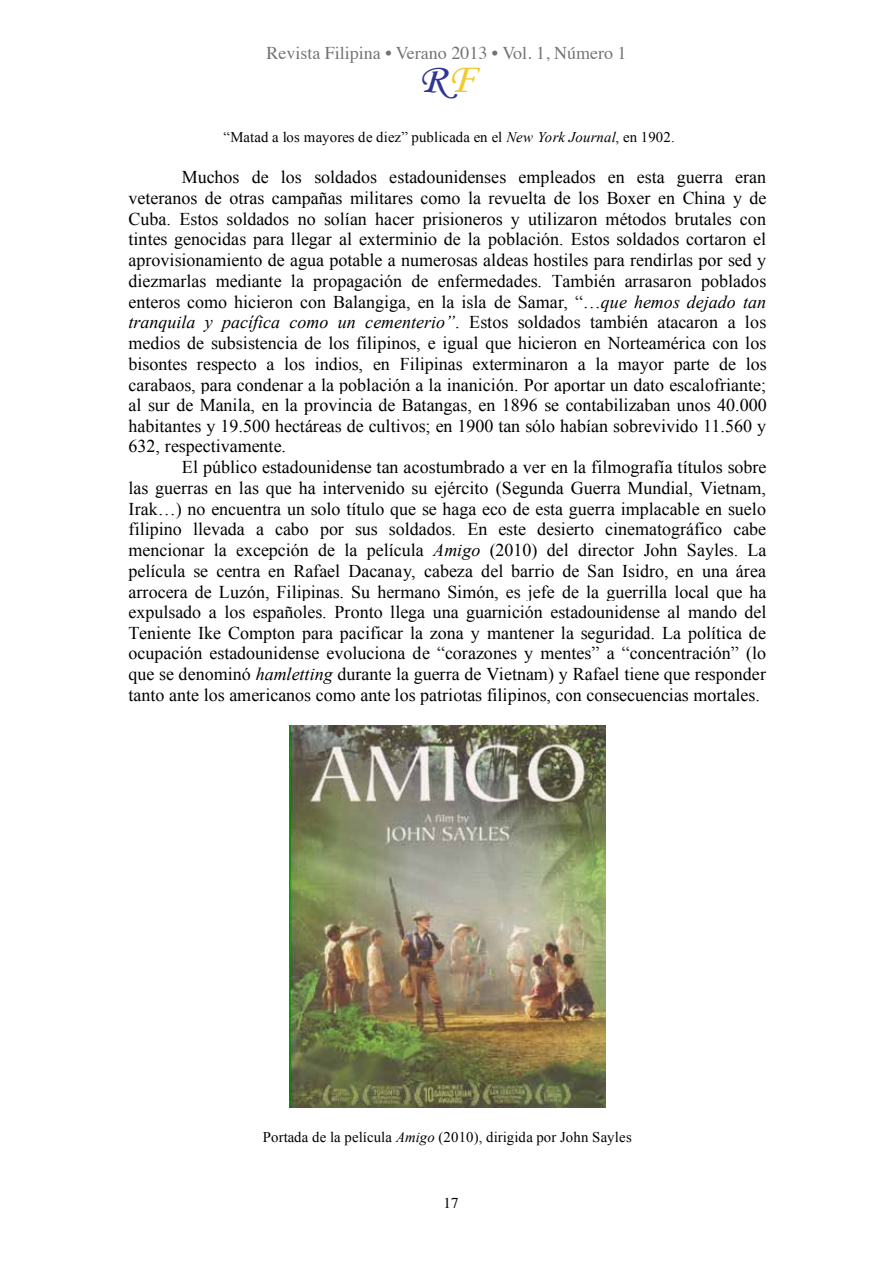
<style>
.page{position:relative;width:893px;height:1263px;background:#fff}
.page>*{position:absolute;margin:0;border:0;box-sizing:border-box;transform-origin:0 0}
.t1{font:42px "Monotype Corsiva";color:#2f3693;scale:1.15 1}
.t2{font:18px/20.7px "Times New Roman";color:#000;text-align:justify}
.t3{font:18px "Times";color:#000}
.t4{font:15px "Times";color:#000}
.t5{font:14.7px "Times New Roman";letter-spacing:.01em;color:#000}
.s1{color:#f0ca30}
.s2{font-style:italic}
</style>
<div class="page">
<img style="left:290px;top:726px;width:315px;height:382px">
<p class="t3" style="left:266px;top:36px;width:362px">Revista Filipina • Verano 2013 • Vol. 1, Número 1</p>
<h1 class="t1" style="left:418px;top:54px;width:51px">R<span class="s1">F</span></h1>
<p class="t5" style="left:224px;top:130px;width:453px">“Matad a los mayores de diez” publicada en el <span class="s2">New York Journal</span>, en 1902.</p>
<p class="t2" style="left:129px;top:167px;width:640px;text-indent:53px">Muchos de los soldados estadounidenses empleados en esta guerra eran veteranos de otras campañas militares como la revuelta de los Boxer en China y de Cuba. Estos soldados no solían hacer prisioneros y utilizaron métodos brutales con tintes genocidas para llegar al exterminio de la población. Estos soldados cortaron el aprovisionamiento de agua potable a numerosas aldeas hostiles para rendirlas por sed y diezmarlas mediante la propagación de enfermedades. También arrasaron poblados enteros como hicieron con Balangiga, en la isla de Samar, “…<span class="s2">que hemos dejado tan tranquila y pacífica como un cementerio”</span>. Estos soldados también atacaron a los medios de subsistencia de los filipinos, e igual que hicieron en Norteamérica con los bisontes respecto a los indios, en Filipinas exterminaron a la mayor parte de los carabaos, para condenar a la población a la inanición. Por aportar un dato escalofriante; al sur de Manila, en la provincia de Batangas, en 1896 se contabilizaban unos 40.000 habitantes y 19.500 hectáreas de cultivos; en 1900 tan sólo habían sobrevivido 11.560 y 632, respectivamente.</p>
<p class="t2" style="left:129px;top:457px;width:639px;text-indent:53px">El público estadounidense tan acostumbrado a ver en la filmografía títulos sobre las guerras en las que ha intervenido su ejército (Segunda Guerra Mundial, Vietnam, Irak…) no encuentra un solo título que se haga eco de esta guerra implacable en suelo filipino llevada a cabo por sus soldados. En este desierto cinematográfico cabe mencionar la excepción de la película <span class="s2">Amigo</span> (2010) del director John Sayles. La película se centra en Rafael Dacanay, cabeza del barrio de San Isidro, en una área arrocera de Luzón, Filipinas. Su hermano Simón, es jefe de la guerrilla local que ha expulsado a los españoles. Pronto llega una guarnición estadounidense al mando del Teniente Ike Compton para pacificar la zona y mantener la seguridad. La política de ocupación estadounidense evoluciona de “corazones y mentes” a “concentración” (lo que se denominó <span class="s2">hamletting</span> durante la guerra de Vietnam) y Rafael tiene que responder tanto ante los americanos como ante los patriotas filipinos, con consecuencias mortales.</p>
<p class="t5" style="left:263px;top:1129px;width:370px">Portada de la película <span class="s2">Amigo</span> (2010), dirigida por John Sayles</p>
<p class="t4" style="left:443px;top:1189px;width:16px">17</p>
</div>
